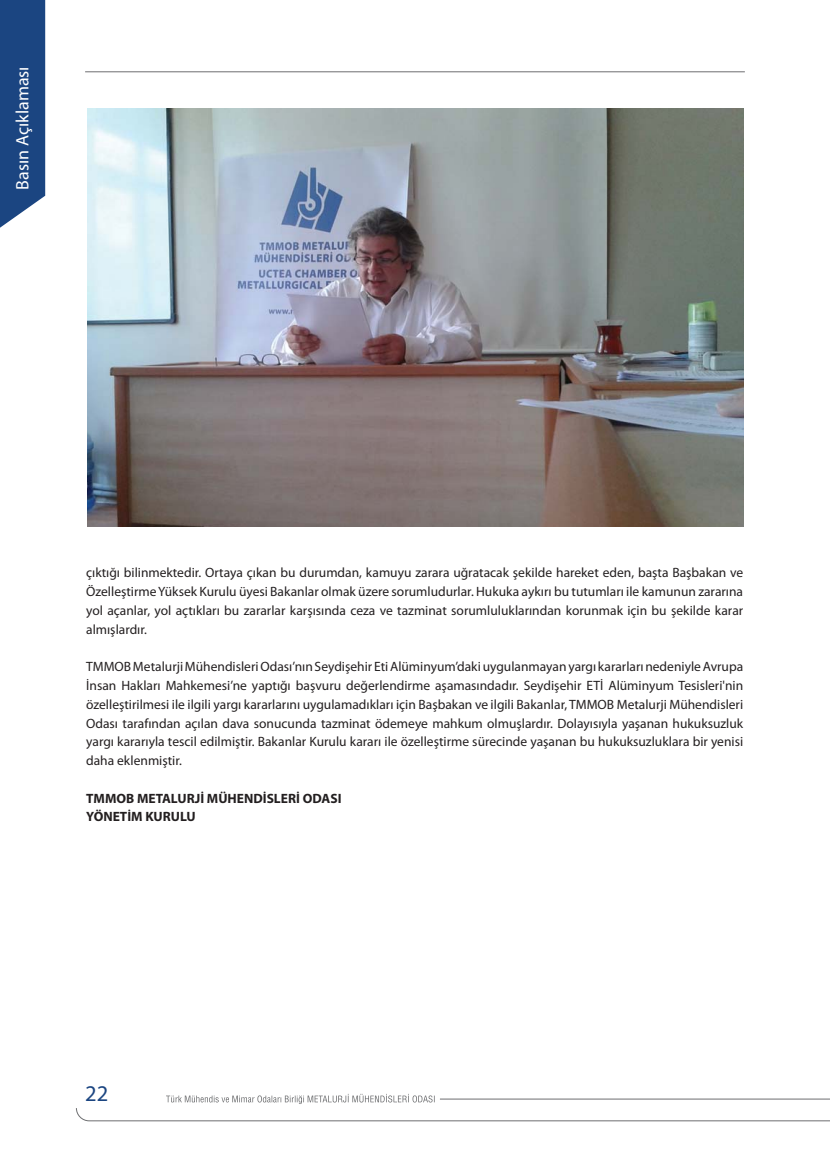
<style>
.page{position:relative;width:830px;height:1170px;background:#fff}
.page>*{position:absolute;margin:0;border:0;box-sizing:border-box;transform-origin:0 0}
.t1{font:22.5px "Myriad Pro";color:#1b4581}
.t2{font:18px "Myriad Pro";color:#fff}
.t3{font:13.5px/18.8px "Myriad Pro";color:#231f20;text-align:justify}
.t4{font:700 13.5px/18.8px "Myriad Pro";color:#231f20}
</style>
<div class="page">
<hr style="left:85px;top:72px;width:659px;height:1px;background:#6d6e70">
<svg style="left:76px;top:1093px;width:754px;height:28px"></svg>
<svg style="left:0;top:0;width:45px;height:228px;background:#2b5289"></svg>
<img style="left:88px;top:108px;width:654px;height:418px">
<h2 class="t2" style="left:16px;top:190px;width:125px;rotate:-90deg">Basın Açıklaması</h2>
<p class="t3" style="left:86px;top:565px;width:658px">çıktığı bilinmektedir. Ortaya çıkan bu durumdan, kamuyu zarara uğratacak şekilde hareket eden, başta Başbakan ve Özelleştirme Yüksek Kurulu üyesi Bakanlar olmak üzere sorumludurlar. Hukuka aykırı bu tutumları ile kamunun zararına yol açanlar, yol açtıkları bu zararlar karşısında ceza ve tazminat sorumluluklarından korunmak için bu şekilde karar almışlardır.</p>
<p class="t3" style="left:86px;top:658px;width:658px">TMMOB Metalurji Mühendisleri Odası’nın Seydişehir Eti Alüminyum’daki uygulanmayan yargı kararları nedeniyle Avrupa İnsan Hakları Mahkemesi’ne yaptığı başvuru değerlendirme aşamasındadır. Seydişehir ETİ Alüminyum Tesisleri'nin özelleştirilmesi ile ilgili yargı kararlarını uygulamadıkları için Başbakan ve ilgili Bakanlar, TMMOB Metalurji Mühendisleri Odası tarafından açılan dava sonucunda tazminat ödemeye mahkum olmuşlardır. Dolayısıyla yaşanan hukuksuzluk yargı kararıyla tescil edilmiştir. Bakanlar Kurulu kararı ile özelleştirme sürecinde yaşanan bu hukuksuzluklara bir yenisi daha eklenmiştir.</p>
<p class="t4" style="left:86px;top:790px;width:257px">TMMOB METALURJİ MÜHENDİSLERİ ODASI<br>YÖNETİM KURULU</p>
<h1 class="t1" style="left:85px;top:1084px;width:25px">22</h1>
</div>
